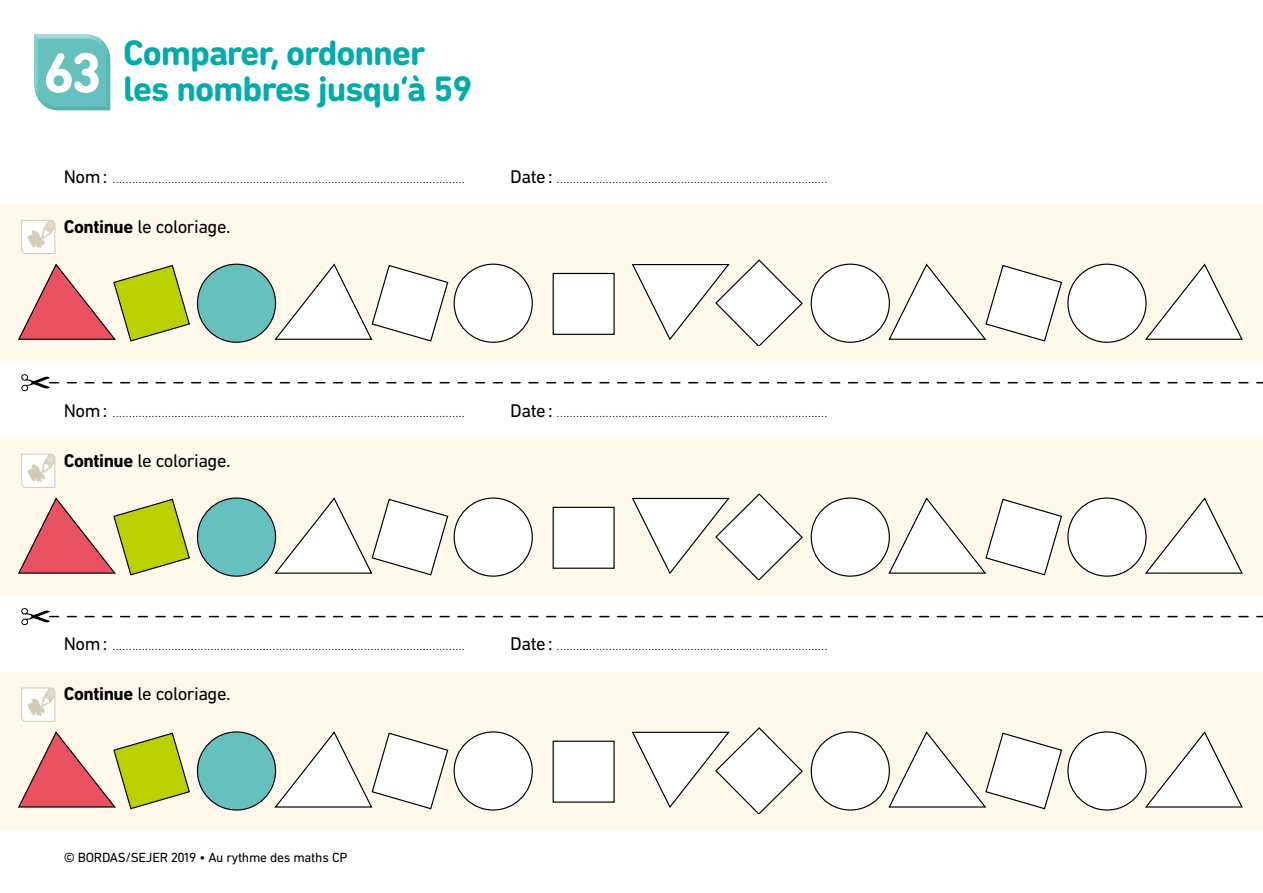
<style>
.page{position:relative;width:1263px;height:893px;background:#fff}
.page>*{position:absolute;margin:0;border:0;box-sizing:border-box;transform-origin:0 0}
.t1{font:700 57px "DIN Next Rounded LT Pro";color:#fff}
.t2{font:700 36px/36px "DIN Next Rounded LT Pro";letter-spacing:-.03em;color:#00aca9}
.t3{font:18.75px "DIN Next LT Pro";letter-spacing:-.025em;color:#000}
.t4{font:13.5px "DIN Next LT Pro";letter-spacing:-.02em;color:#000}
.t5{font:10.5px "DIN Next Rounded LT Pro";color:#000}
.s1{font-size:18.75px}
.s2{font-weight:700}
</style>
<div class="page">
<div style="left:0;top:204px;width:631px;height:157px;background:#fff8eb"></div>
<div style="left:631px;top:204px;width:632px;height:157px;background:#fff8eb"></div>
<div style="left:0;top:438px;width:631px;height:157px;background:#fff8eb"></div>
<div style="left:631px;top:438px;width:632px;height:157px;background:#fff8eb"></div>
<div style="left:0;top:672px;width:631px;height:157px;background:#fff8eb"></div>
<div style="left:631px;top:672px;width:632px;height:157px;background:#fff8eb"></div>
<svg style="left:21px;top:374px;width:1242px;height:17px"></svg>
<svg style="left:21px;top:608px;width:1242px;height:17px"></svg>
<div style="left:33px;top:32px;width:79px;height:69px;background:#fff;opacity:.8"></div>
<div style="left:33px;top:39px;width:79px;height:72px;background:#00aca9;opacity:.3"></div>
<svg style="left:21px;top:220px;width:35px;height:34px"></svg>
<svg style="left:18px;top:263px;width:172px;height:79px"></svg>
<div style="left:197px;top:264px;width:79px;height:78px;background:#66c1be;border-radius:50%"></div>
<svg style="left:273px;top:263px;width:176px;height:79px"></svg>
<div style="left:553px;top:273px;width:61px;height:61px;background:#fff"></div>
<div style="left:553px;top:273px;width:62px;height:62px;border:1px solid #000"></div>
<div style="left:454px;top:264px;width:78px;height:78px;background:#fff;border-radius:50%"></div>
<div style="left:454px;top:264px;width:79px;height:79px;border:1px solid #000;border-radius:50%"></div>
<svg style="left:631px;top:259px;width:172px;height:87px"></svg>
<div style="left:811px;top:264px;width:78px;height:78px;background:#fff;border-radius:50%"></div>
<svg style="left:1143px;top:263px;width:100px;height:77px"></svg>
<svg style="left:887px;top:263px;width:176px;height:79px"></svg>
<div style="left:1068px;top:264px;width:78px;height:78px;background:#fff;border-radius:50%"></div>
<div style="left:1067px;top:264px;width:79px;height:79px;border:1px solid #000;border-radius:50%"></div>
<svg style="left:21px;top:453px;width:35px;height:35px"></svg>
<svg style="left:18px;top:497px;width:172px;height:79px"></svg>
<div style="left:197px;top:498px;width:79px;height:78px;background:#66c1be;border-radius:50%"></div>
<svg style="left:273px;top:497px;width:176px;height:79px"></svg>
<div style="left:553px;top:507px;width:61px;height:61px;background:#fff"></div>
<div style="left:553px;top:507px;width:62px;height:62px;border:1px solid #000"></div>
<div style="left:454px;top:498px;width:78px;height:78px;background:#fff;border-radius:50%"></div>
<div style="left:454px;top:497px;width:79px;height:80px;border:1px solid #000;border-radius:50%"></div>
<svg style="left:631px;top:493px;width:172px;height:86px"></svg>
<div style="left:811px;top:498px;width:78px;height:78px;background:#fff;border-radius:50%"></div>
<svg style="left:1143px;top:497px;width:100px;height:77px"></svg>
<svg style="left:887px;top:497px;width:176px;height:79px"></svg>
<div style="left:1068px;top:498px;width:78px;height:78px;background:#fff;border-radius:50%"></div>
<div style="left:1067px;top:497px;width:79px;height:80px;border:1px solid #000;border-radius:50%"></div>
<svg style="left:21px;top:687px;width:35px;height:35px"></svg>
<svg style="left:18px;top:731px;width:172px;height:79px"></svg>
<div style="left:197px;top:732px;width:79px;height:78px;background:#66c1be;border-radius:50%"></div>
<svg style="left:273px;top:731px;width:176px;height:79px"></svg>
<div style="left:553px;top:741px;width:61px;height:61px;background:#fff"></div>
<div style="left:553px;top:741px;width:62px;height:62px;border:1px solid #000"></div>
<div style="left:454px;top:732px;width:78px;height:78px;background:#fff;border-radius:50%"></div>
<div style="left:454px;top:731px;width:79px;height:80px;border:1px solid #000;border-radius:50%"></div>
<svg style="left:631px;top:727px;width:172px;height:86px"></svg>
<div style="left:811px;top:732px;width:78px;height:78px;background:#fff;border-radius:50%"></div>
<svg style="left:1143px;top:731px;width:100px;height:77px"></svg>
<svg style="left:887px;top:731px;width:175px;height:79px"></svg>
<div style="left:1068px;top:732px;width:78px;height:78px;background:#fff;border-radius:50%"></div>
<div style="left:1067px;top:731px;width:79px;height:80px;border:1px solid #000;border-radius:50%"></div>
<h1 class="t1" style="left:43px;top:39px;width:60px">63</h1>
<h2 class="t2" style="left:123px;top:35px;width:351px">Comparer, ordonner les nombres jusqu’à 59</h2>
<p class="t5" style="left:64px;top:173px;width:402px"><span class="s1">Nom:</span> ............................................................................................................</p>
<p class="t5" style="left:510px;top:173px;width:318px"><span class="s1">Date:</span> ...................................................................................</p>
<h3 class="t3" style="left:64px;top:215px;width:168px"><span class="s2">Continue</span> le coloriage.</h3>
<p class="t5" style="left:64px;top:407px;width:402px"><span class="s1">Nom:</span> ............................................................................................................</p>
<p class="t5" style="left:510px;top:407px;width:318px"><span class="s1">Date:</span> ...................................................................................</p>
<h3 class="t3" style="left:64px;top:449px;width:168px"><span class="s2">Continue</span> le coloriage.</h3>
<p class="t5" style="left:64px;top:641px;width:402px"><span class="s1">Nom:</span> ............................................................................................................</p>
<p class="t5" style="left:510px;top:641px;width:318px"><span class="s1">Date:</span> ...................................................................................</p>
<h3 class="t3" style="left:64px;top:683px;width:168px"><span class="s2">Continue</span> le coloriage.</h3>
<p class="t4" style="left:64px;top:849px;width:285px">© BORDAS/SEJER 2019 • Au rythme des maths CP</p>
</div>
